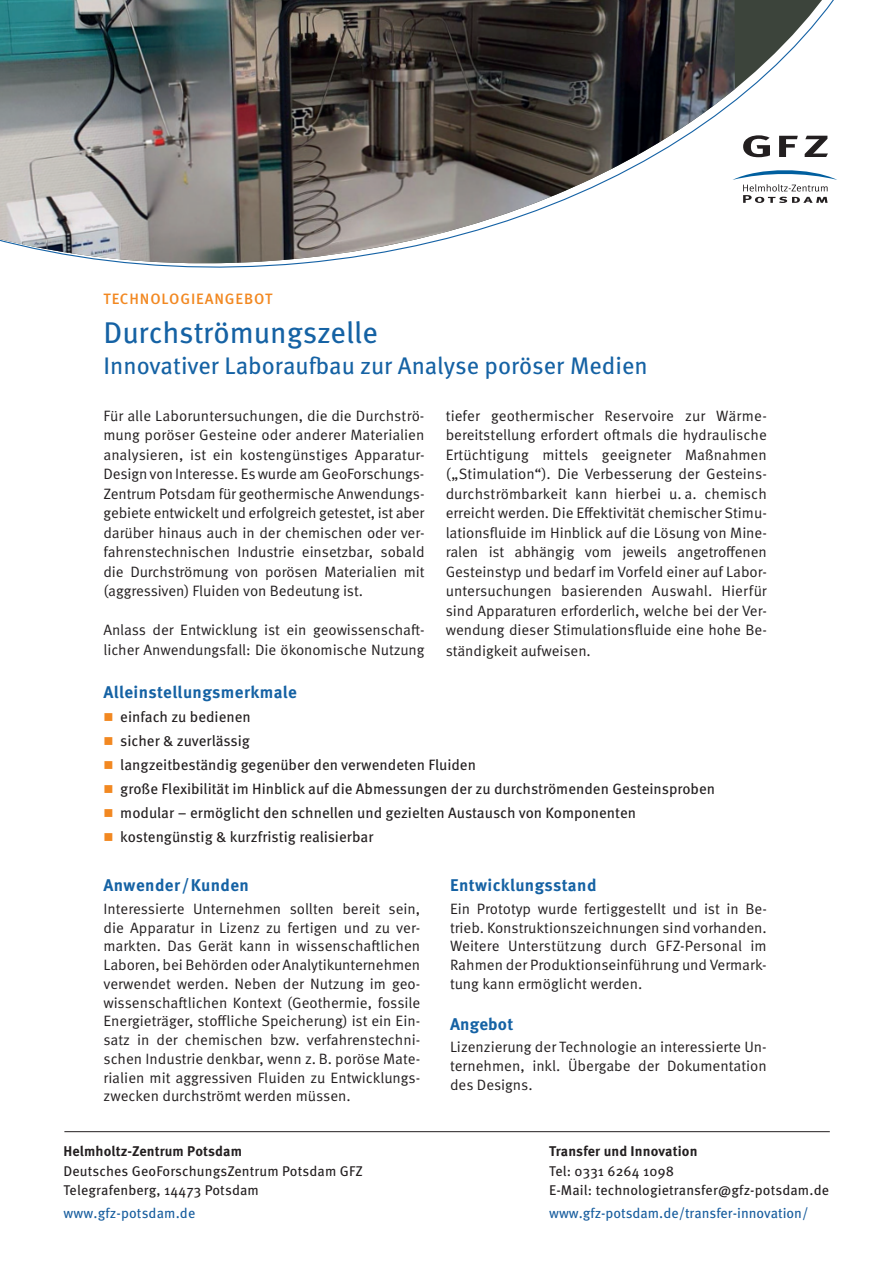
<style>
.page{position:relative;width:893px;height:1263px;background:#fff}
.page>*{position:absolute;margin:0;border:0;box-sizing:border-box;transform-origin:0 0}
.t1{font:30px "Meta Pro";letter-spacing:-.005em;color:#1562a4}
.t2{font:24px "Meta Pro";color:#1562a4}
.t3{font:700 16.95px "Meta Pro";letter-spacing:.02em;color:#1562a4}
.t4{font:15px/19.5px "Meta Pro Norm";letter-spacing:-.005em;color:#231f20;text-align:justify}
.t5{font:15px "Meta Pro";color:#231f20}
.t6{font:500 15px "Meta Pro";letter-spacing:.06em;color:#f28821}
.t7{font:14.1px/19.5px "Meta Pro";letter-spacing:.01em;color:#231f20}
.t8{font:14.1px "Meta Pro";color:#175d9e}
.t9{font:700 14.1px "Meta Pro";letter-spacing:.01em;color:#231f20}
.s1{color:#f28821}
</style>
<div class="page">
<svg style="left:735px;top:0;width:99px;height:158px"></svg>
<img style="left:0;top:0;width:735px;height:268px">
<svg style="left:743px;top:135px;width:27px;height:22px"></svg>
<svg style="left:779px;top:136px;width:19px;height:21px"></svg>
<svg style="left:805px;top:136px;width:23px;height:21px"></svg>
<svg style="left:732px;top:167px;width:105px;height:36px"></svg>
<hr style="left:64px;top:1131px;width:766px;height:1px;background:#231f20">
<p class="t6" style="left:104px;top:287px;width:170px">TECHNOLOGIEANGEBOT</p>
<h1 class="t1" style="left:103px;top:309px;width:276px">Durchströmungszelle</h1>
<h2 class="t2" style="left:103px;top:347px;width:546px">Innovativer Laboraufbau zur Analyse poröser Medien</h2>
<p class="t4" style="left:103px;top:405px;width:323px">Für alle Laboruntersuchungen, die die Durchströ&shy;mung poröser Gesteine oder anderer Materialien analysieren, ist ein kostengünstiges Apparatur-Design von Interesse. Es wurde am GeoForschungs-Zentrum Potsdam für geothermische Anwendungs&shy;gebiete entwickelt und erfolgreich getestet, ist aber darüber hinaus auch in der chemischen oder ver&shy;fahrenstechnischen Industrie einsetzbar, sobald die Durchströmung von porösen Materialien mit (aggressiven) Fluiden von Bedeutung ist.</p>
<p class="t4" style="left:103px;top:619px;width:323px">Anlass der Entwicklung ist ein geowissenschaft&shy;licher Anwendungsfall: Die ökonomische Nutzung</p>
<p class="t4" style="left:446px;top:405px;width:323px">tiefer geothermischer Reservoire zur Wärme&shy;bereitstellung erfordert oftmals die hydraulische Er tüchtigung mittels geeigneter Maßnahmen („Stimulation“). Die Verbesserung der Gesteins&shy;durch strömbarkeit kann hierbei u. a. chemisch erreicht werden. Die Effektivität chemischer Stimu&shy;lationsfluide im Hinblick auf die Lösung von Mine&shy;ralen ist abhängig vom jeweils angetroffenen Gesteinstyp und bedarf im Vorfeld einer auf Labor&shy;untersuchungen basierenden Auswahl. Hierfür sind Apparaturen erforderlich, welche bei der Ver&shy;wendung dieser Stimulationsfluide eine hohe Be-</p>
<p class="t4" style="left:446px;top:640px;width:147px">ständigkeit aufweisen.</p>
<p class="t3" style="left:103px;top:679px;width:195px">Alleinstellungsmerkmale</p>
<p class="t5" style="left:103px;top:705px;width:149px"><span class="s1">■</span> einfach zu bedienen</p>
<p class="t5" style="left:103px;top:729px;width:148px"><span class="s1">■</span> sicher &amp; zuverlässig</p>
<p class="t5" style="left:103px;top:753px;width:374px"><span class="s1">■</span> langzeitbeständig gegenüber den verwendeten Fluiden</p>
<p class="t5" style="left:103px;top:777px;width:613px"><span class="s1">■</span> große Flexibilität im Hinblick auf die Abmessungen der zu durchströmenden Gesteinsproben</p>
<p class="t5" style="left:103px;top:801px;width:534px"><span class="s1">■</span> modular – ermöglicht den schnellen und gezielten Austausch von Komponenten</p>
<p class="t5" style="left:103px;top:825px;width:272px"><span class="s1">■</span> kostengünstig &amp; kurzfristig realisierbar</p>
<p class="t3" style="left:103px;top:872px;width:147px">Anwender/Kunden</p>
<p class="t4" style="left:103px;top:898px;width:318px;line-height:18.8px">Interessierte Unternehmen sollten bereit sein, die Apparatur in Lizenz zu fertigen und zu ver&shy;markten. Das Gerät kann in wissenschaftlichen Laboren, bei Behörden oder Analytikunternehmen verwendet werden. Neben der Nutzung im geo&shy;wissenschaftlichen Kontext (Geothermie, fossile Energieträger, stoffliche Speicherung) ist ein Ein&shy;satz in der chemischen bzw. verfahrenstechni&shy;schen Industrie denkbar, wenn z. B. poröse Mate&shy;rialien mit aggressiven Fluiden zu Entwicklungs&shy;zwecken durchströmt werden müssen.</p>
<p class="t3" style="left:450px;top:872px;width:148px">Entwicklungsstand</p>
<p class="t4" style="left:450px;top:898px;width:318px;line-height:18.8px">Ein Prototyp wurde fertiggestellt und ist in Be&shy;trieb. Konstruktionszeichnungen sind vorhanden.<br>Weitere Unterstützung durch GFZ-Personal im Rahmen der Produktionseinführung und Vermark&shy;tung kann ermöglicht werden.</p>
<p class="t3" style="left:450px;top:1010px;width:65px">Angebot</p>
<p class="t4" style="left:450px;top:1036px;width:318px;line-height:18.8px">Lizenzierung der Technologie an interessierte Un&shy;ternehmen, inkl. Übergabe der Dokumentation des Designs.</p>
<p class="t9" style="left:63px;top:1140px;width:180px">Helmholtz-Zentrum Potsdam</p>
<p class="t7" style="left:63px;top:1160px;width:301px">Deutsches GeoForschungsZentrum Potsdam GFZ<br>Telegrafenberg, 14473 Potsdam</p>
<p class="t8" style="left:63px;top:1202px;width:133px">www.gfz-potsdam.de</p>
<p class="t9" style="left:549px;top:1140px;width:150px">Transfer und Innovation</p>
<p class="t7" style="left:549px;top:1160px;width:281px">Tel: 0331 6264 1098<br>E-Mail: technologietransfer@gfz-potsdam.de</p>
<p class="t8" style="left:549px;top:1202px;width:261px">www.gfz-potsdam.de/transfer-innovation/</p>
</div>
